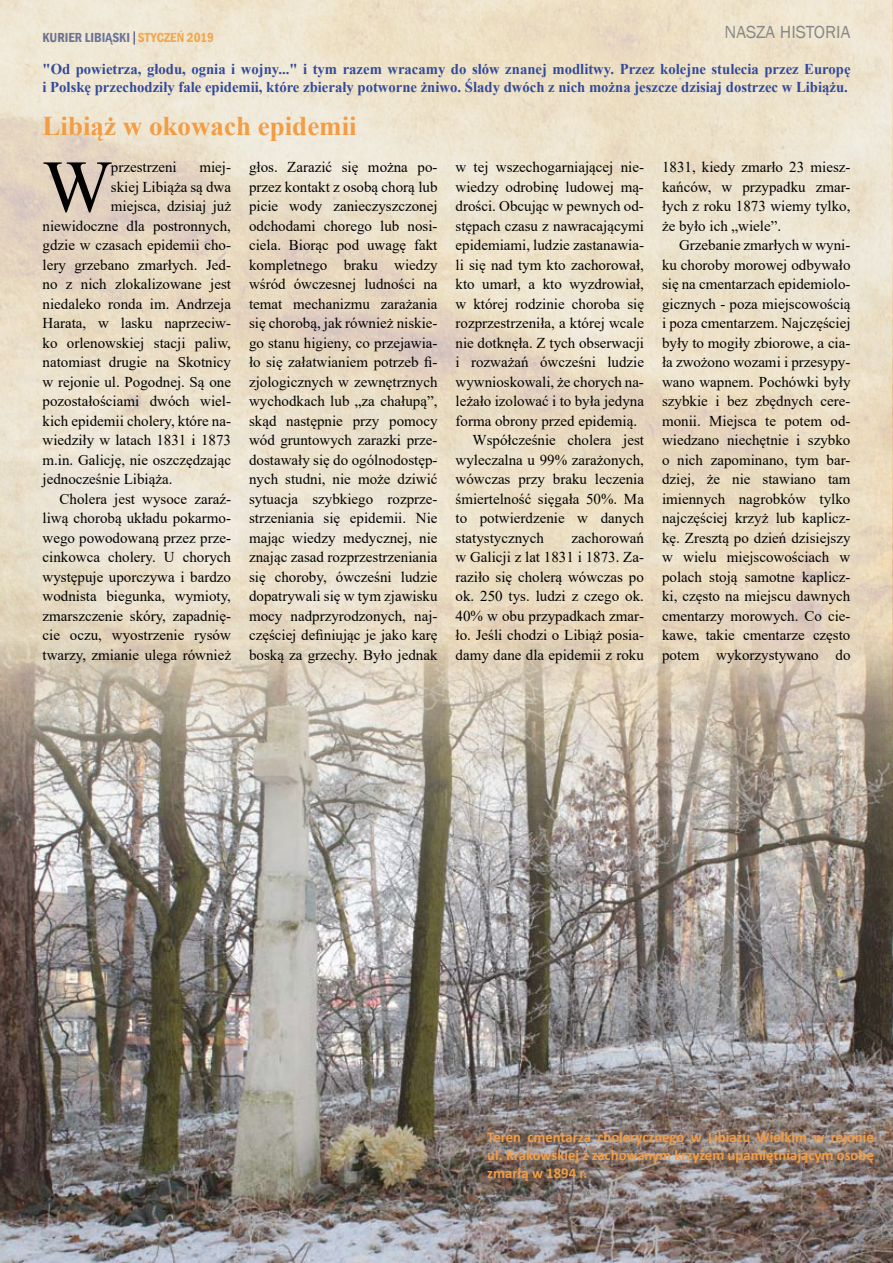
<style>
.page{position:relative;width:893px;height:1263px;background:#fff}
.page>*{position:absolute;margin:0;border:0;box-sizing:border-box;transform-origin:0 0}
.t1{font:73.95px "Times New Roman";color:#000}
.t2{font:700 27px "Times New Roman";color:#f39d44}
.t3{font:18px "Franklin Gothic";color:#88888a}
.t4{font:15px/19.5px "Times New Roman";color:#000;text-align:justify}
.t5{font:700 15px/18px "Times New Roman";color:#334a97}
.t6{font:700 15px/18px "Calibri";color:#f39d44;text-align:justify}
.t7{font:600 condensed 13.5px "Franklin Gothic";color:#304996}
.s1{color:#f39c43}
</style>
<div class="page">
<svg style="left:133px;top:31px;width:2px;height:14px"></svg>
<img style="left:892px;top:0;width:1px;height:1263px">
<img style="left:0;top:641px;width:893px;height:622px">
<p class="t7" style="left:43px;top:29px;width:173px">KURIER LIBIĄSKI <span class="s1">STYCZEŃ 2019</span></p>
<p class="t3" style="left:724px;top:20px;width:127px">NASZA HISTORIA</p>
<p class="t5" style="left:43px;top:59px;width:809px">"Od powietrza, głodu, ognia i wojny..." i tym razem wracamy do słów znanej modlitwy. Przez kolejne stulecia przez Europę i Polskę przechodziły fale epidemii, które zbierały potworne żniwo. Ślady dwóch z nich można jeszcze dzisiaj dostrzec w Libiążu.</p>
<h2 class="t2" style="left:43px;top:106px;width:316px">Libiąż w okowach epidemii</h2>
<h1 class="t1" style="left:43px;top:134px;width:71px">W</h1>
<p class="t4" style="left:111px;top:157px;width:67px">przestrzeni</p>
<p class="t4" style="left:199px;top:157px;width:33px">miej-</p>
<p class="t4" style="left:249px;top:157px;width:190px">głos. Zarazić się można po&shy;przez kontakt z osobą chorą lub picie wody zanieczyszczonej odchodami chorego lub nosi&shy;ciela. Biorąc pod uwagę fakt kompletnego braku wiedzy wśród ówczesnej ludności na temat mechanizmu zarażania się chorobą, jak również niskie&shy;go stanu higieny, co przejawia&shy;ło się załatwianiem potrzeb fi&shy;zjologicznych w zewnętrznych wychodkach lub „za chałupą”, skąd następnie przy pomocy wód gruntowych zarazki prze&shy;dostawały się do ogólnodostęp&shy;nych studni, nie może dziwić sytuacja szybkiego rozprze&shy;strzeniania się epidemii. Nie mając wiedzy medycznej, nie znając zasad rozprzestrzeniania się choroby, ówcześni ludzie dopatrywali się w tym zjawisku mocy nadprzyrodzonych, naj&shy;częściej definiując je jako karę boską za grzechy. Było jednak</p>
<p class="t4" style="left:455px;top:157px;width:190px">w tej wszechogarniającej nie-</p>
<p class="t4" style="left:662px;top:157px;width:190px">1831, kiedy zmarło 23 miesz&shy;kańców, w przypadku zmar&shy;łych z roku 1873 wiemy tylko, że było ich „wiele”.</p>
<p class="t4" style="left:662px;top:235px;width:190px;text-indent:17px">Grzebanie zmarłych w wyni&shy;ku choroby morowej odbywało się na cmentarzach epidemiolo&shy;gicznych - poza miejscowością i poza cmentarzem. Najczęściej były to mogiły zbiorowe, a cia&shy;ła zwożono wozami i przesypy&shy;wano wapnem. Pochówki były szybkie i bez zbędnych cere&shy;monii. Miejsca te potem od&shy;wiedzano niechętnie i szybko o nich zapominano, tym bar&shy;dziej, że nie stawiano tam imiennych nagrobków tylko najczęściej krzyż lub kaplicz&shy;kę. Zresztą po dzień dzisiejszy w wielu miejscowościach w polach stoją samotne kaplicz&shy;ki, często na miejscu dawnych cmentarzy morowych. Co cie&shy;kawe, takie cmentarze często potem wykorzystywano do</p>
<p class="t4" style="left:455px;top:177px;width:190px">wiedzy odrobinę ludowej mą-</p>
<p class="t4" style="left:455px;top:196px;width:190px">drości. Obcując w pewnych od-</p>
<p class="t4" style="left:455px;top:216px;width:190px">stępach czasu z nawracającymi</p>
<p class="t4" style="left:455px;top:235px;width:190px">epidemiami, ludzie zastanawia-</p>
<p class="t4" style="left:455px;top:255px;width:190px">li się nad tym kto zachorował,</p>
<p class="t4" style="left:455px;top:274px;width:190px">kto umarł, a kto wyzdrowiał,</p>
<p class="t4" style="left:455px;top:294px;width:190px">w której rodzinie choroba się</p>
<p class="t4" style="left:455px;top:313px;width:190px">rozprzestrzeniła, a której wcale</p>
<p class="t4" style="left:455px;top:333px;width:190px">nie dotknęła. Z tych obserwacji</p>
<p class="t4" style="left:455px;top:352px;width:190px">i rozważań ówcześni ludzie</p>
<p class="t4" style="left:455px;top:372px;width:190px">wywnioskowali, że chorych na-</p>
<p class="t4" style="left:455px;top:391px;width:190px">leżało izolować i to była jedyna</p>
<p class="t4" style="left:455px;top:411px;width:183px">forma obrony przed epidemią.</p>
<p class="t4" style="left:472px;top:430px;width:173px">Współcześnie cholera jest</p>
<p class="t4" style="left:455px;top:450px;width:190px">wyleczalna u 99% zarażonych,</p>
<p class="t4" style="left:455px;top:469px;width:190px">wówczas przy braku leczenia</p>
<p class="t4" style="left:455px;top:489px;width:190px">śmiertelność sięgała 50%. Ma</p>
<p class="t4" style="left:455px;top:508px;width:190px">to potwierdzenie w danych</p>
<p class="t4" style="left:455px;top:528px;width:90px">statystycznych</p>
<p class="t4" style="left:111px;top:177px;width:122px">skiej Libiąża są dwa</p>
<p class="t4" style="left:111px;top:196px;width:122px">miejsca, dzisiaj już</p>
<p class="t4" style="left:43px;top:216px;width:190px">niewidoczne dla postronnych,</p>
<p class="t4" style="left:43px;top:235px;width:190px">gdzie w czasach epidemii cho-</p>
<p class="t4" style="left:43px;top:255px;width:190px">lery grzebano zmarłych. Jed-</p>
<p class="t4" style="left:43px;top:274px;width:190px">no z nich zlokalizowane jest</p>
<p class="t4" style="left:43px;top:294px;width:190px">niedaleko ronda im. Andrzeja</p>
<p class="t4" style="left:43px;top:313px;width:190px">Harata, w lasku naprzeciw-</p>
<p class="t4" style="left:43px;top:333px;width:190px">ko orlenowskiej stacji paliw,</p>
<p class="t4" style="left:43px;top:352px;width:190px">natomiast drugie na Skotnicy</p>
<p class="t4" style="left:43px;top:372px;width:190px">w rejonie ul. Pogodnej. Są one</p>
<p class="t4" style="left:43px;top:391px;width:190px">pozostałościami dwóch wiel-</p>
<p class="t4" style="left:43px;top:411px;width:190px">kich epidemii cholery, które na-</p>
<p class="t4" style="left:43px;top:430px;width:190px">wiedziły w latach 1831 i 1873</p>
<p class="t4" style="left:43px;top:450px;width:190px">m.in. Galicję, nie oszczędzając</p>
<p class="t4" style="left:43px;top:469px;width:131px">jednocześnie Libiąża.</p>
<p class="t4" style="left:60px;top:489px;width:173px">Cholera jest wysoce zaraź-</p>
<p class="t4" style="left:43px;top:508px;width:190px">liwą chorobą układu pokarmo-</p>
<p class="t4" style="left:43px;top:528px;width:190px">wego powodowaną przez prze-</p>
<p class="t4" style="left:43px;top:547px;width:190px">cinkowca cholery. U chorych</p>
<p class="t4" style="left:43px;top:567px;width:190px">występuje uporczywa i bardzo</p>
<p class="t4" style="left:43px;top:586px;width:190px">wodnista biegunka, wymioty,</p>
<p class="t4" style="left:43px;top:606px;width:190px">zmarszczenie skóry, zapadnię-</p>
<p class="t4" style="left:43px;top:625px;width:190px">cie oczu, wyostrzenie rysów</p>
<p class="t4" style="left:43px;top:645px;width:190px">twarzy, zmianie ulega również</p>
<p class="t4" style="left:455px;top:528px;width:190px;text-indent:116px">zachorowań w Galicji z lat 1831 i 1873. Za&shy;raziło się cholerą wówczas po ok. 250 tys. ludzi z czego ok.<br>40% w obu przypadkach zmar&shy;ło. Jeśli chodzi o Libiąż posia&shy;damy dane dla epidemii z roku</p>
<p class="t6" style="left:487px;top:1127px;width:388px">Teren cmentarza cholerycznego w Libiażu Wielkim w rejonie ul. Krakowskiej z zachowanym krzyżem upamiętniającym osobę zmarłą w 1894 r.</p>
</div>
